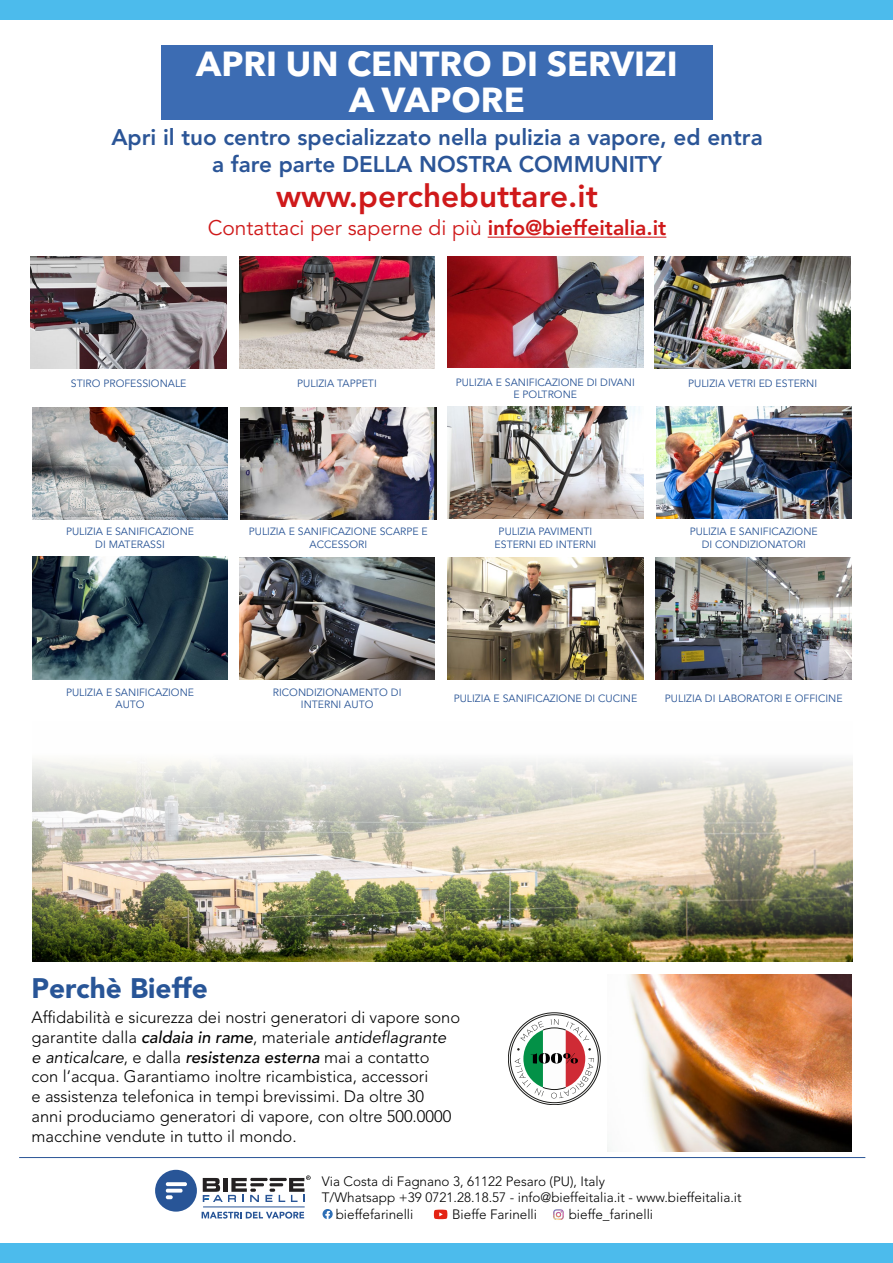
<style>
.page{position:relative;width:893px;height:1263px;background:#fff}
.page>*{position:absolute;margin:0;border:0;box-sizing:border-box;transform-origin:0 0}
.t1{font:700 34.5px/36px "Avenir Next LT Pro";color:#fff;text-align:center}
.t2{font:800 31.5px "Avenir LT Std";color:#cf191a}
.t3{font:900 28.05px "Avenir LT Std";color:#285597}
.t4{font:800 22.5px/27px "Avenir LT Std";color:#2b5597;text-align:center}
.t5{font:21px "Avenir LT Std";color:#cf191a}
.t6{font:300 16.5px/19.8px "Avenir LT Std";color:#000}
.t7{font:300 13.5px "Avenir LT Std";color:#000}
.t8{font:10.5px/12.6px "Avenir LT Std";color:#2b5697;text-align:center}
.s1{font-weight:800}
.s2{font-weight:500;font-style:italic}
.s3{font-weight:400;font-style:italic}
</style>
<div class="page">
<div style="left:0;top:0;width:893px;height:19px;background:#4cbbec"></div>
<div style="left:0;top:1244px;width:893px;height:19px;background:#4cbbec"></div>
<svg style="left:322px;top:1209px;width:11px;height:10px"></svg>
<img style="left:553px;top:1209px;width:11px;height:11px">
<svg style="left:434px;top:1209px;width:13px;height:10px"></svg>
<svg style="left:155px;top:1170px;width:156px;height:48px"></svg>
<hr style="left:19px;top:1157px;width:846px;height:1px;background:#2b5597">
<div style="left:161px;top:45px;width:552px;height:75px;background:#3c6cb3"></div>
<hr style="left:488px;top:237px;width:178px;height:1px;background:#cf191a">
<img style="left:31px;top:256px;width:196px;height:113px">
<img style="left:655px;top:256px;width:195px;height:112px">
<img style="left:448px;top:406px;width:195px;height:112px">
<img style="left:239px;top:557px;width:195px;height:123px">
<img style="left:239px;top:256px;width:196px;height:113px">
<img style="left:32px;top:407px;width:195px;height:112px">
<img style="left:656px;top:406px;width:196px;height:112px">
<img style="left:448px;top:557px;width:195px;height:123px">
<img style="left:240px;top:407px;width:196px;height:112px">
<img style="left:32px;top:557px;width:196px;height:123px">
<img style="left:656px;top:558px;width:196px;height:122px">
<img style="left:447px;top:256px;width:196px;height:112px">
<img style="left:33px;top:760px;width:819px;height:202px">
<img style="left:607px;top:974px;width:245px;height:177px">
<svg style="left:508px;top:1013px;width:92px;height:92px"></svg>
<svg style="left:515px;top:1019px;width:79px;height:79px"></svg>
<h1 class="t1" style="left:196px;top:46px;width:483px">APRI UN CENTRO DI SERVIZI<br>A VAPORE</h1>
<h3 class="t4" style="left:111px;top:124px;width:653px">Apri il tuo centro specializzato nella pulizia a vapore, ed entra a fare parte DELLA NOSTRA COMMUNITY</h3>
<h2 class="t2" style="left:276px;top:177px;width:324px">www.perchebuttare.it</h2>
<h3 class="t5" style="left:208px;top:216px;width:460px">Contattaci per saperne di più <span class="s1">info@bieffeitalia.it</span></h3>
<p class="t8" style="left:71px;top:377px;width:117px">STIRO PROFESSIONALE</p>
<p class="t8" style="left:297px;top:377px;width:81px">PULIZIA TAPPETI</p>
<p class="t8" style="left:456px;top:376px;width:181px">PULIZIA E SANIFICAZIONE DI DIVANI<br>E POLTRONE</p>
<p class="t8" style="left:688px;top:377px;width:130px">PULIZIA VETRI ED ESTERNI</p>
<p class="t8" style="left:66px;top:525px;width:130px">PULIZIA E SANIFICAZIONE<br>DI MATERASSI</p>
<p class="t8" style="left:249px;top:525px;width:181px">PULIZIA E SANIFICAZIONE SCARPE E<br>ACCESSORI</p>
<p class="t8" style="left:495px;top:525px;width:103px">PULIZIA PAVIMENTI<br>ESTERNI ED INTERNI</p>
<p class="t8" style="left:690px;top:525px;width:130px">PULIZIA E SANIFICAZIONE<br>DI CONDIZIONATORI</p>
<p class="t8" style="left:66px;top:686px;width:130px">PULIZIA E SANIFICAZIONE<br>AUTO</p>
<p class="t8" style="left:273px;top:686px;width:130px">RICONDIZIONAMENTO DI<br>INTERNI AUTO</p>
<p class="t8" style="left:454px;top:692px;width:185px">PULIZIA E SANIFICAZIONE DI CUCINE</p>
<p class="t8" style="left:665px;top:692px;width:179px">PULIZIA DI LABORATORI E OFFICINE</p>
<h3 class="t3" style="left:32px;top:971px;width:178px">Perchè Bieffe</h3>
<p class="t6" style="left:32px;top:1007px;width:430px">Affidabilità e sicurezza dei nostri generatori di vapore sono garantite dalla <span class="s2">caldaia in rame</span>, materiale <span class="s3">antideflagrante<br>e anticalcare</span>, e dalla <span class="s2">resistenza esterna</span> mai a contatto con l’acqua. Garantiamo inoltre ricambistica, accessori<br>e assistenza telefonica in tempi brevissimi. Da oltre 30<br>anni produciamo generatori di vapore, con oltre 500.0000 macchine vendute in tutto il mondo.</p>
<p class="t7" style="left:322px;top:1173px;width:285px">Via Costa di Fagnano 3, 61122 Pesaro (PU), Italy</p>
<p class="t7" style="left:322px;top:1190px;width:421px">T/Whatsapp +39 0721.28.18.57 - info@bieffeitalia.it - www.bieffeitalia.it</p>
<p class="t7" style="left:336px;top:1206px;width:79px">bieffefarinelli</p>
<p class="t7" style="left:452px;top:1206px;width:86px">Bieffe Farinelli</p>
<p class="t7" style="left:569px;top:1206px;width:86px">bieffe_farinelli</p>
</div>
